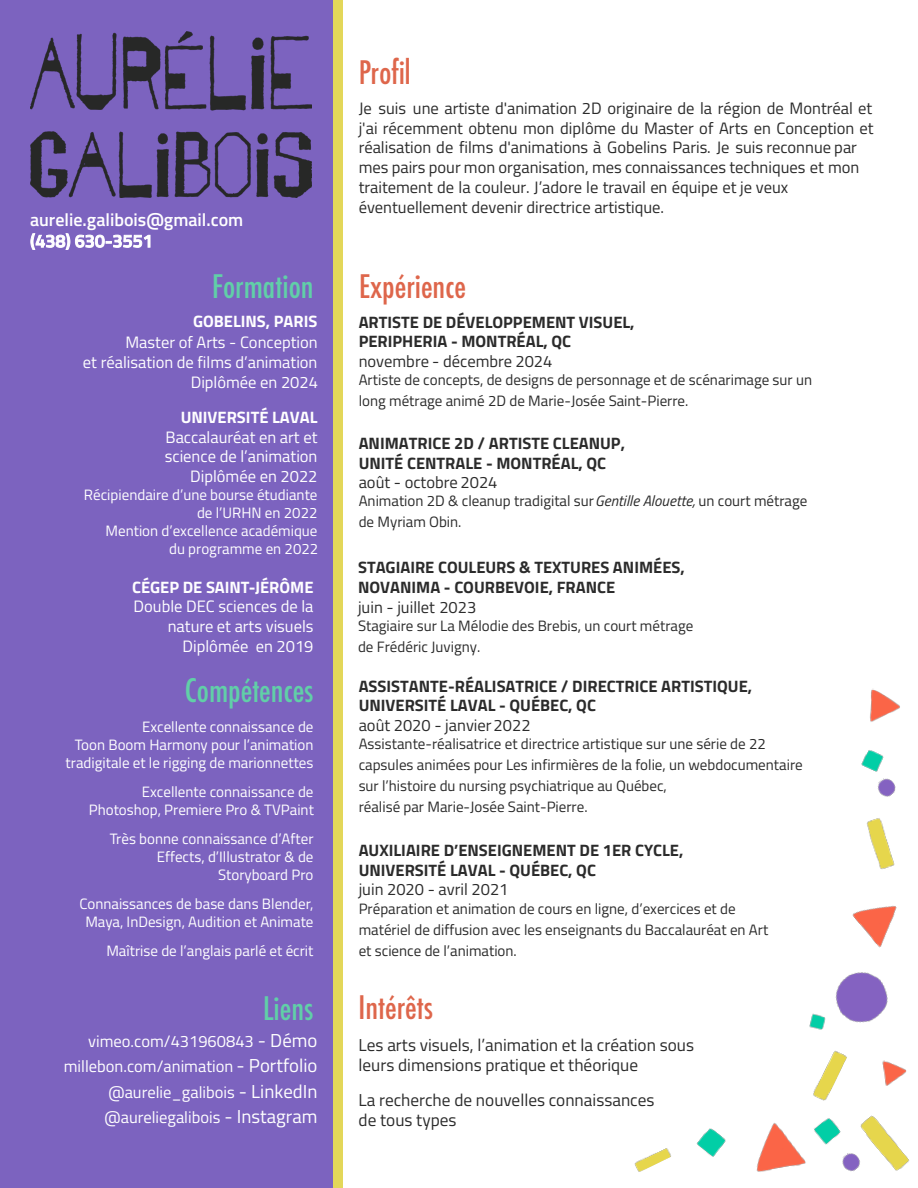
<style>
.page{position:relative;width:918px;height:1188px;background:#fff}
.page>*{position:absolute;margin:0;border:0;box-sizing:border-box;transform-origin:0 0}
.t1{font:500 condensed 31.5px "Futura";color:#61cfa8}
.t2{font:500 condensed 31.5px "Futura";color:#de664b}
.t3{font:condensed 31.5px "Futura Std";color:#de664b}
.t4{font:600 18px/21.6px "Titillium Web";color:#fff}
.t5{font:17.25px/20.7px "Titillium Web";color:#2b2b2b}
.t6{font:16.5px/19.8px "Titillium Web";color:#2b2b2b}
.t7{font:16.5px/25.3px "Titillium Web";color:#fff;text-align:right}
.t8{font:700 16.5px/19.8px "Titillium Web";color:#2b2b2b}
.t9{font:700 16.5px/19.8px "Titillium Web";color:#2b2b2b}
.t10{font:700 16.5px "Titillium Web";color:#fff}
.t11{font:15px/21px "Titillium Web";color:#2b2b2b}
.t12{font:15px/17.9px "Titillium Web";color:#fff;text-align:right}
.s1{font-weight:700}
.s2{font-size:18.75px}
.s3{font-style:inherit}
.s4{font-weight:400}
.s5{font-style:italic}
</style>
<div class="page">
<div style="left:0;top:0;width:338px;height:1188px;background:#7c63bf"></div>
<div style="left:334px;top:0;width:9px;height:1188px;background:#e3d759"></div>
<img style="left:835px;top:972px;width:53px;height:51px">
<img style="left:842px;top:1153px;width:13px;height:19px">
<img style="left:855px;top:1115px;width:55px;height:56px">
<img style="left:813px;top:1050px;width:34px;height:51px">
<img style="left:852px;top:905px;width:45px;height:43px">
<img style="left:756px;top:1123px;width:50px;height:49px">
<img style="left:814px;top:1118px;width:27px;height:27px">
<img style="left:809px;top:1013px;width:17px;height:17px">
<img style="left:866px;top:818px;width:29px;height:51px">
<img style="left:877px;top:778px;width:19px;height:19px">
<img style="left:882px;top:1060px;width:25px;height:26px">
<img style="left:870px;top:689px;width:30px;height:33px">
<img style="left:861px;top:750px;width:23px;height:22px">
<img style="left:696px;top:1128px;width:30px;height:29px">
<img style="left:634px;top:1148px;width:37px;height:24px">
<img style="left:30px;top:32px;width:281px;height:165px">
<p class="t4" style="left:30px;top:208px;width:215px">aurelie.galibois@gmail.com (438) 630-3551</p>
<p class="t1" style="left:212px;top:266px;width:103px">Formation</p>
<p class="t7" style="left:83px;top:310px;width:237px;line-height:20.4px"><span class="s1">GOBELINS, PARIS<br></span>Master of Arts - Conception<br>et réalisation de films d’animation<br>Diplômée en 2024</p>
<p class="t7" style="left:165px;top:407px;width:154px;line-height:19.6px"><span class="s1">UNIVERSITÉ LAVAL<br></span>Baccalauréat en art et science de l’animation<br>Diplômée en 2022</p>
<p class="t12" style="left:84px;top:485px;width:236px">Récipiendaire d’une bourse étudiante de l’URHN en 2022<br>Mention d’excellence académique<br>du programme en 2022</p>
<p class="t10" style="left:132px;top:574px;width:183px">CÉGEP DE SAINT-JÉRÔME</p>
<p class="t7" style="left:134px;top:593px;width:181px">Double DEC sciences de la</p>
<p class="t7" style="left:168px;top:613px;width:147px">nature et arts visuels</p>
<p class="t7" style="left:183px;top:633px;width:132px">Diplômée en 2019</p>
<p class="t1" style="left:185px;top:671px;width:130px">Compétences</p>
<p class="t12" style="left:142px;top:717px;width:173px">Excellente connaissance de</p>
<p class="t12" style="left:75px;top:735px;width:240px">Toon Boom Harmony pour l’animation</p>
<p class="t12" style="left:66px;top:753px;width:249px">tradigitale et le rigging de marionnettes</p>
<p class="t12" style="left:89px;top:782px;width:227px">Excellente connaissance de<br>Photoshop, Premiere Pro &amp; TVPaint</p>
<p class="t12" style="left:110px;top:829px;width:205px">Très bonne connaissance d’After<br>Effects, d’Illustrator &amp; de<br>Storyboard Pro</p>
<p class="t12" style="left:79px;top:894px;width:236px">Connaissances de base dans Blender,</p>
<p class="t12" style="left:85px;top:912px;width:230px">Maya, InDesign, Audition et Animate</p>
<p class="t12" style="left:106px;top:941px;width:209px">Maîtrise de l’anglais parlé et écrit</p>
<p class="t1" style="left:263px;top:988px;width:52px">Liens</p>
<p class="t7" style="left:64px;top:1028px;width:255px">vimeo.com/431960843 <span class="s2">- Démo </span>millebon.com/animation <span class="s2">- Portfolio </span>@aurelie_galibois <span class="s2">- LinkedIn </span>@aureliegalibois <span class="s2">- Instagram</span></p>
<p class="t3" style="left:359px;top:53px;width:53px">Profil</p>
<p class="t6" style="left:359px;top:97px;width:517px">Je suis une artiste d'animation 2D originaire de la région de Montréal et j'ai récemment obtenu mon diplôme du Master of Arts en Conception et réalisation de films d'animations à Gobelins Paris. Je suis reconnue par mes pairs pour mon organisation, mes connaissances techniques et mon traitement de la couleur. J’adore le travail en équipe et je veux éventuellement devenir directrice artistique.</p>
<h1 class="t2" style="left:359px;top:266px;width:109px">Expérience</h1>
<p class="t8" style="left:359px;top:311px;width:277px"><span class="s3">A</span>RTISTE DE DÉVELOPPEMENT VISUEL<span class="s3">,<br></span>PERIPHERIA <span class="s3">-</span> MONTRÉAL<span class="s3">, QC </span><span class="s4">novembre - décembre 2024</span></p>
<p class="t11" style="left:359px;top:369px;width:455px">Artiste de concepts, de designs de personnage et de scénarimage sur un long métrage animé 2D de Marie-Josée Saint-Pierre.</p>
<p class="t8" style="left:359px;top:432px;width:268px">ANIMATRICE 2D / ARTISTE CLEANUP<span class="s3">,<br></span>UNITÉ CENTRALE <span class="s3">-</span> MONTRÉAL<span class="s3">, QC </span><span class="s4">août - octobre 2024</span></p>
<p class="t11" style="left:359px;top:490px;width:450px">Animation 2D &amp; cleanup tradigital sur <span class="s5">Gentille Alouette,</span> un court métrage de Myriam Obin.</p>
<p class="t8" style="left:358px;top:557px;width:328px">STAGIAIRE COULEURS &amp; TEXTURES ANIMÉES<span class="s3">,<br></span>NOVANIMA <span class="s3">-</span> COURBEVOIE, FRANCE<br><span class="s4">juin - juillet 2023</span></p>
<p class="t11" style="left:358px;top:614px;width:337px">Stagiaire sur La Mélodie des Brebis, un court métrage de Frédéric Juvigny.</p>
<p class="t8" style="left:359px;top:675px;width:395px">ASSISTANTE-RÉALISATRICE / DIRECTRICE ARTISTIQUE<span class="s3">,<br></span>UNIVERSITÉ LAVAL <span class="s3">-</span> QUÉBEC<span class="s3">, QC<br></span><span class="s4">août 2020 - janvier2022</span></p>
<p class="t11" style="left:359px;top:733px;width:446px">Assistante-réalisatrice et directrice artistique sur une série de 22 capsules animées pour Les infirmières de la folie, un webdocumentaire sur l’histoire du nursing psychiatrique au Québec,<br>réalisé par Marie-Josée Saint-Pierre.</p>
<p class="t9" style="left:359px;top:839px;width:326px">AUXILIAIRE D’ENSEIGNEMENT DE 1ER CYCLE,<br>UNIVERSITÉ LAVAL - QUÉBEC, QC<br><span class="s4">juin 2020 - avril 2021</span></p>
<p class="t11" style="left:359px;top:897px;width:411px">Préparation et animation de cours en ligne, d’exercices et de matériel de diffusion avec les enseignants du Baccalauréat en Art et science de l’animation.</p>
<p class="t2" style="left:359px;top:988px;width:76px">Intérêts</p>
<p class="t5" style="left:359px;top:1033px;width:337px">Les arts visuels, l’animation et la création sous leurs dimensions pratique et théorique</p>
<p class="t5" style="left:359px;top:1089px;width:297px">La recherche de nouvelles connaissances</p>
<p class="t5" style="left:359px;top:1109px;width:99px">de tous types</p>
</div>
